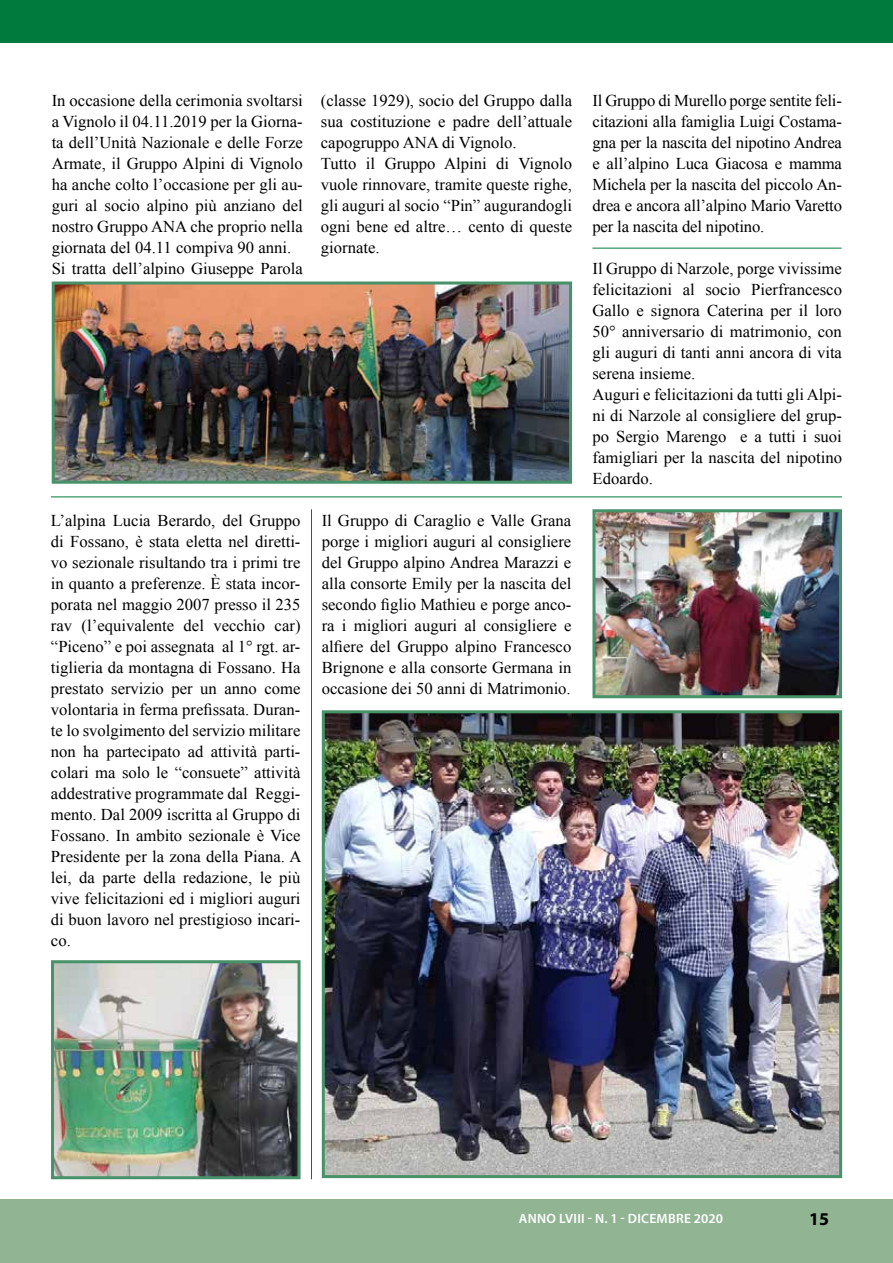
<style>
.page{position:relative;width:893px;height:1263px;background:#fff}
.page>*{position:absolute;margin:0;border:0;box-sizing:border-box;transform-origin:0 0}
.t1{font:700 18px "Myriad Pro";color:#000}
.t2{font:16.5px/21px "Times New Roman";color:#000;text-align:justify}
.t3{font:600 13.5px "Myriad Pro";letter-spacing:.02em;color:#fff}
</style>
<div class="page">
<img style="left:56px;top:285px;width:512px;height:195px">
<div style="left:52px;top:281px;width:520px;height:203px;border:3px solid #479268"></div>
<img style="left:55px;top:964px;width:242px;height:211px">
<div style="left:51px;top:960px;width:250px;height:219px;border:3px solid #479268"></div>
<img style="left:326px;top:714px;width:512px;height:460px">
<div style="left:322px;top:710px;width:520px;height:468px;border:3px solid #479268"></div>
<img style="left:596px;top:513px;width:242px;height:181px">
<div style="left:592px;top:509px;width:250px;height:189px;border:3px solid #479268"></div>
<hr style="left:311px;top:509px;width:1px;height:670px;background:#007b3d">
<hr style="left:592px;top:248px;width:250px;height:1px;background:#007b3d">
<hr style="left:51px;top:496px;width:791px;height:1px;background:#007b3d">
<div style="left:0;top:1199px;width:893px;height:64px;background:#91b592"></div>
<div style="left:0;top:0;width:893px;height:43px;background:#007b3d"></div>
<p class="t2" style="left:52px;top:89px;width:253px;text-align:left">In occasione della cerimonia svoltarsi a Vignolo il 04.11.2019 per la Giorna&shy;ta dell’Unità Nazionale e delle Forze Armate, il Gruppo Alpini di Vignolo ha anche colto l’occasione per gli au&shy;guri al socio alpino più anziano del nostro Gruppo ANA che proprio nella giornata del 04.11 compiva 90 anni.<br>Si tratta dell’alpino Giuseppe Parola</p>
<p class="t2" style="left:321px;top:89px;width:253px;text-align:left">(classe 1929), socio del Gruppo dalla sua costituzione e padre dell’attuale capogruppo ANA di Vignolo.<br>Tutto il Gruppo Alpini di Vignolo vuole rinnovare, tramite queste righe, gli auguri al socio “Pin” augurandogli ogni bene ed altre… cento di queste giornate.</p>
<p class="t2" style="left:51px;top:509px;width:252px">L’alpina Lucia Berardo, del Gruppo di Fossano, è stata eletta nel diretti&shy;vo sezionale risultando tra i primi tre in quanto a preferenze. È stata incor&shy;porata nel maggio 2007 presso il 235 rav (l’equivalente del vecchio car) “Piceno” e poi assegnata al 1° rgt. ar&shy;tiglieria da montagna di Fossano. Ha prestato servizio per un anno come volontaria in ferma prefissata. Duran&shy;te lo svolgimento del servizio militare non ha partecipato ad attività parti&shy;colari ma solo le “consuete” attività addestrative programmate dal Reggi&shy;mento. Dal 2009 iscritta al Gruppo di Fossano. In ambito sezionale è Vice Presidente per la zona della Piana. A lei, da parte della redazione, le più vive felicitazioni ed i migliori auguri di buon lavoro nel prestigioso incari&shy;co.</p>
<p class="t2" style="left:322px;top:509px;width:251px">Il Gruppo di Caraglio e Valle Grana porge i migliori auguri al consigliere del Gruppo alpino Andrea Marazzi e alla consorte Emily per la nascita del secondo figlio Mathieu e porge anco&shy;ra i migliori auguri al consigliere e alfiere del Gruppo alpino Francesco Brignone e alla consorte Germana in occasione dei 50 anni di Matrimonio.</p>
<p class="t2" style="left:592px;top:89px;width:251px">Il Gruppo di Murello porge sentite feli&shy;citazioni alla famiglia Luigi Costama&shy;gna per la nascita del nipotino Andrea e all’alpino Luca Giacosa e mamma Michela per la nascita del piccolo An&shy;drea e ancora all’alpino Mario Varetto per la nascita del nipotino.</p>
<p class="t2" style="left:592px;top:257px;width:251px;text-align:left">Il Gruppo di Narzole, porge vivissime felicitazioni al socio Pierfrancesco<br>Gallo e signora Caterina per il loro<br>50° anniversario di matrimonio, con gli auguri di tanti anni ancora di vita serena insieme.<br>Auguri e felicitazioni da tutti gli Alpi&shy;ni di Narzole al consigliere del grup&shy;po Sergio Marengo e a tutti i suoi famigliari per la nascita del nipotino<br>Edoardo.</p>
<p class="t3" style="left:519px;top:1210px;width:206px">ANNO LVIII - N. 1 - DICEMBRE 2020</p>
<p class="t1" style="left:809px;top:1207px;width:21px">15</p>
</div>
